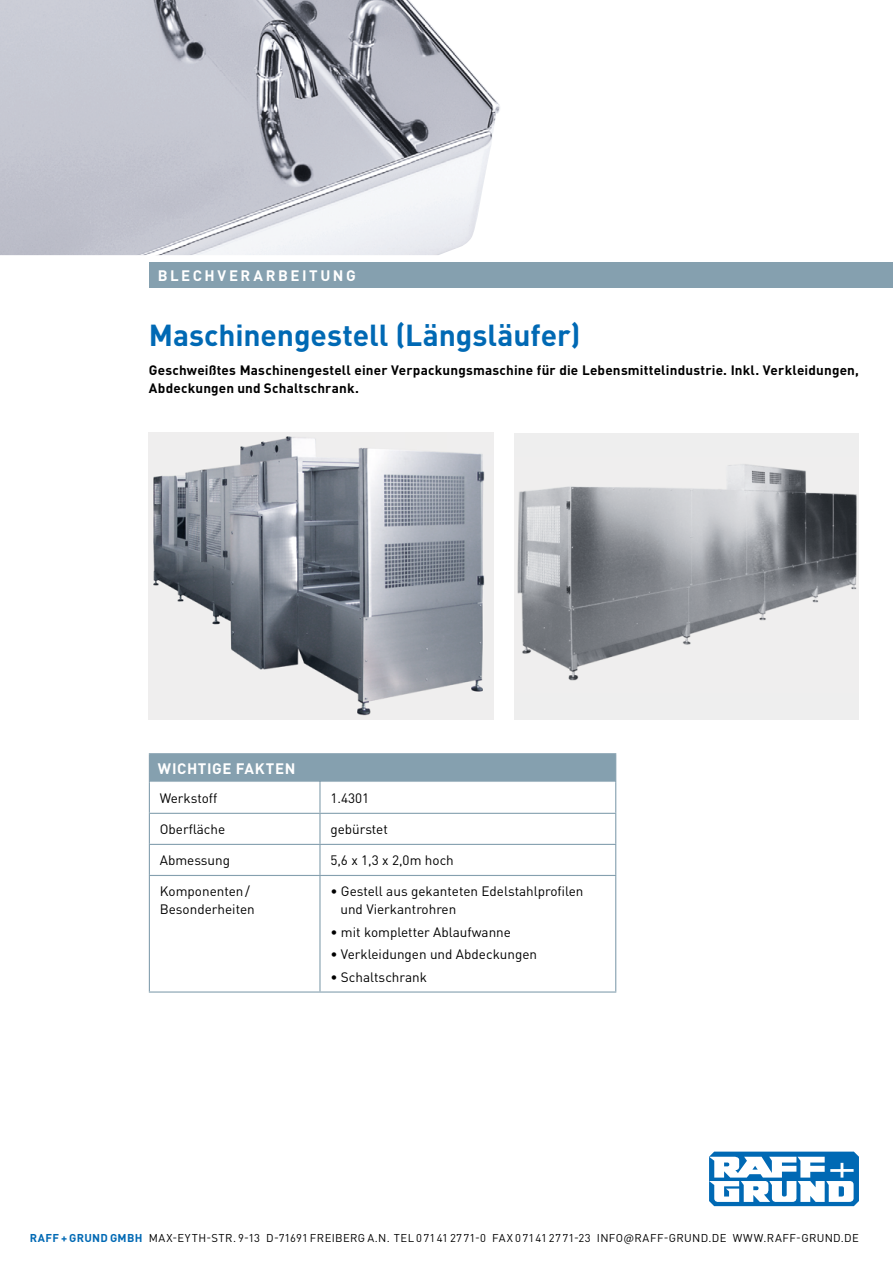
<style>
.page{position:relative;width:893px;height:1263px;background:#fff}
.page>*{position:absolute;margin:0;border:0;box-sizing:border-box;transform-origin:0 0}
.t1{font:700 30px "DIN Pro";letter-spacing:-.005em;color:#0069b4}
.t2{font:700 15px "DIN Pro";letter-spacing:.165em;color:#fff}
.t3{font:700 15px "DIN Pro";letter-spacing:.04em;color:#fff}
.t4{font:13.5px/18px "DIN Pro";color:#000}
.t5{font:700 13.5px/18px "DIN Pro";letter-spacing:.015em;color:#000}
.t6{font:11.25px "DIN Pro";letter-spacing:.03em;color:#000}
.s1{font-weight:700;color:#0069b4}
</style>
<div class="page">
<img style="left:0;top:0;width:500px;height:255px">
<div style="left:149px;top:262px;width:744px;height:26px;background:#85a0af"></div>
<div style="left:514px;top:433px;width:345px;height:286px;background:#eee"></div>
<img style="left:517px;top:464px;width:340px;height:217px">
<img style="left:149px;top:433px;width:344px;height:286px">
<svg style="left:150px;top:812px;width:465px;height:63px"></svg>
<hr style="left:149px;top:753px;width:171px;height:1px;background:#85a0af">
<hr style="left:320px;top:753px;width:296px;height:1px;background:#85a0af">
<div style="left:149px;top:754px;width:467px;height:28px;background:#85a0af"></div>
<hr style="left:149px;top:782px;width:1px;height:31px;background:#85a0af">
<hr style="left:319px;top:782px;width:2px;height:31px;background:#85a0af">
<hr style="left:615px;top:782px;width:1px;height:31px;background:#85a0af">
<hr style="left:149px;top:814px;width:1px;height:30px;background:#85a0af">
<hr style="left:149px;top:813px;width:171px;height:1px;background:#85a0af">
<hr style="left:320px;top:813px;width:296px;height:1px;background:#85a0af">
<hr style="left:319px;top:814px;width:2px;height:30px;background:#85a0af">
<hr style="left:615px;top:814px;width:1px;height:30px;background:#85a0af">
<hr style="left:149px;top:845px;width:1px;height:30px;background:#85a0af">
<hr style="left:149px;top:844px;width:171px;height:1px;background:#85a0af">
<hr style="left:320px;top:844px;width:296px;height:1px;background:#85a0af">
<hr style="left:319px;top:845px;width:2px;height:30px;background:#85a0af">
<hr style="left:615px;top:845px;width:1px;height:30px;background:#85a0af">
<hr style="left:149px;top:876px;width:1px;height:115px;background:#85a0af">
<hr style="left:149px;top:875px;width:171px;height:1px;background:#85a0af">
<hr style="left:320px;top:875px;width:296px;height:1px;background:#85a0af">
<hr style="left:319px;top:876px;width:2px;height:115px;background:#85a0af">
<hr style="left:615px;top:876px;width:1px;height:115px;background:#85a0af">
<hr style="left:149px;top:991px;width:171px;height:1px;background:#85a0af">
<hr style="left:320px;top:991px;width:296px;height:1px;background:#85a0af">
<svg style="left:709px;top:1151px;width:150px;height:55px"></svg>
<p class="t2" style="left:158px;top:265px;width:199px">BLECHVERARBEITUNG</p>
<h1 class="t1" style="left:149px;top:315px;width:433px">Maschinengestell (Längsläufer)</h1>
<p class="t5" style="left:149px;top:361px;width:712px">Geschweißtes Maschinengestell einer Verpackungsmaschine für die Lebensmittelindustrie. Inkl. Verkleidungen,<br>Abdeckungen und Schaltschrank.</p>
<p class="t3" style="left:158px;top:758px;width:139px">WICHTIGE FAKTEN</p>
<p class="t4" style="left:160px;top:788px;width:59px">Werkstoff</p>
<p class="t4" style="left:330px;top:788px;width:40px">1.4301</p>
<p class="t4" style="left:160px;top:819px;width:67px">Oberfläche</p>
<p class="t4" style="left:330px;top:819px;width:59px">gebürstet</p>
<p class="t4" style="left:160px;top:851px;width:72px">Abmessung</p>
<p class="t4" style="left:330px;top:851px;width:125px">5,6 x 1,3 x 2,0m hoch</p>
<p class="t4" style="left:160px;top:882px;width:97px">Komponenten/<br>Besonderheiten</p>
<p class="t4" style="left:340px;top:882px;width:245px;text-indent:-10px">• Gestell aus gekanteten Edelstahlprofilen und Vierkantrohren</p>
<p class="t4" style="left:330px;top:922px;width:182px">• mit kompletter Ablaufwanne</p>
<p class="t4" style="left:330px;top:945px;width:208px">• Verkleidungen und Abdeckungen</p>
<p class="t4" style="left:330px;top:967px;width:98px">• Schaltschrank</p>
<p class="t6" style="left:30px;top:1230px;width:831px"><span class="s1">RAFF + GRUND GMBH</span> MAX-EYTH-STR. 9-13 D-71691 FREIBERG A.N. TEL 07141 2771-0 FAX 07141 2771-23 INFO@RAFF-GRUND.DE WWW.RAFF-GRUND.DE</p>
</div>
